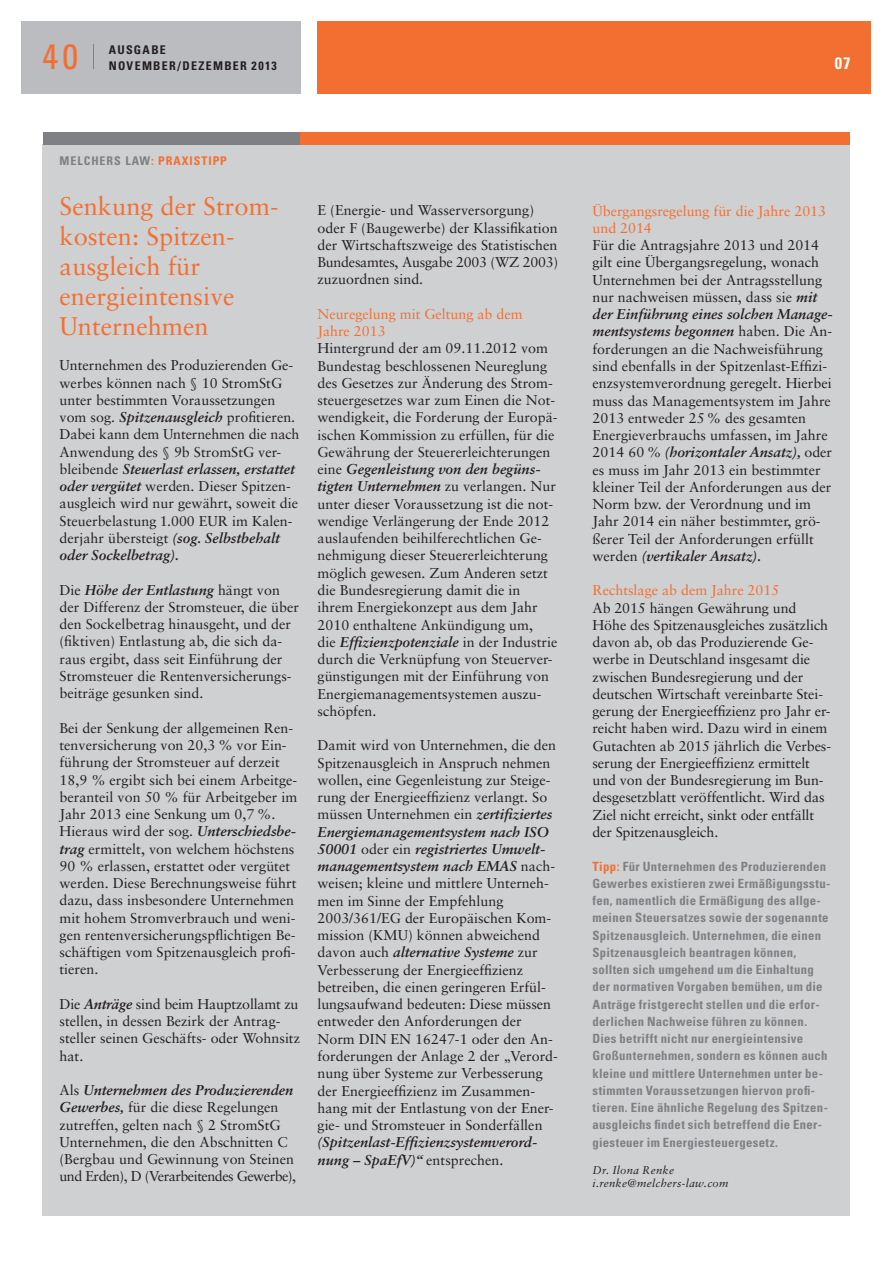
<style>
.page{position:relative;width:893px;height:1263px;background:#fff}
.page>*{position:absolute;margin:0;border:0;box-sizing:border-box;transform-origin:0 0}
.t1{font:condensed 35.25px "Univers";color:#f36f31}
.t2{font:25.5px/30px "Sabon";color:#f36f31}
.t3{font:700 condensed 16.5px "Univers";color:#fff}
.t4{font:14.25px/17.2px "Sabon";color:#231f20}
.t5{font:14.25px/17.2px "Sabon";color:#f36f31}
.t6{font:italic 700 14.25px/17.2px "Sabon";color:#231f20}
.t7{font:700 condensed 12.75px/17.2px "Univers";letter-spacing:.025em;color:#7e8083}
.t8{font:700 condensed 12px "Univers";letter-spacing:.105em;color:#231f20}
.t9{font:700 condensed 12px "Univers";letter-spacing:.08em;color:#7e8083}
.t10{font:italic 11.25px/12.8px "Sabon";letter-spacing:.025em;color:#231f20}
.s1{color:#f36f31}
.s2{font-weight:700;font-style:italic}
.s3{font-weight:400;font-style:normal}
</style>
<div class="page">
<div style="left:21px;top:21px;width:279px;height:73px;background:#bbbcbf"></div>
<div style="left:317px;top:21px;width:554px;height:73px;background:#f36f31"></div>
<div style="left:43px;top:144px;width:807px;height:1072px;background:#cfd0d2"></div>
<div style="left:43px;top:132px;width:257px;height:12px;background:#7e8083"></div>
<hr style="left:43px;top:144px;width:257px;height:1px;background:#7e8083">
<div style="left:300px;top:132px;width:550px;height:13px;background:#f36f31"></div>
<h1 class="t1" style="left:43px;top:34px;width:37px">40</h1>
<p class="t8" style="left:109px;top:42px;width:59px">AUSGABE</p>
<p class="t8" style="left:109px;top:58px;width:169px">NOVEMBER/DEZEMBER 2013</p>
<p class="t3" style="left:835px;top:53px;width:17px">07</p>
<p class="t9" style="left:60px;top:153px;width:169px">MELCHERS LAW<span class="s1">: PRAXISTIPP</span></p>
<h2 class="t2" style="left:60px;top:191px;width:221px">Senkung der Strom&shy;kosten: Spitzen&shy;ausgleich für energieintensive<br>Unternehmen</h2>
<p class="t4" style="left:60px;top:357px;width:241px">Unternehmen des Produzierenden Ge&shy;werbes können nach § 10 StromStG unter bestimmten Voraussetzungen vom sog. <span class="s2">Spitzenausgleich</span> profitieren.<br>Dabei kann dem Unternehmen die nach Anwendung des § 9b StromStG ver&shy;bleibende <span class="s2">Steuerlast erlassen, erstattet oder vergütet</span> werden. Dieser Spitzen&shy;ausgleich wird nur gewährt, soweit die Steuerbelastung 1.000 EUR im Kalen&shy;derjahr übersteigt <span class="s2">(sog. Selbstbehalt oder Sockelbetrag).</span></p>
<p class="t4" style="left:60px;top:581px;width:241px">Die <span class="s2">Höhe der Entlastung</span> hängt von der Differenz der Stromsteuer, die über den Sockelbetrag hinausgeht, und der (fiktiven) Entlastung ab, die sich da&shy;raus ergibt, dass seit Einführung der Stromsteuer die Rentenversicherungs&shy;beiträge gesunken sind.</p>
<p class="t4" style="left:60px;top:719px;width:239px">Bei der Senkung der allgemeinen Ren&shy;tenversicherung von 20,3 % vor Ein&shy;führung der Stromsteuer auf derzeit 18,9 % ergibt sich bei einem Arbeitge&shy;beranteil von 50 % für Arbeitgeber im Jahr 2013 eine Senkung um 0,7 %.<br>Hieraus wird der sog. <span class="s2">Unterschiedsbe&shy;trag</span> ermittelt, von welchem höchstens 90 % erlassen, erstattet oder vergütet werden. Diese Berechnungsweise führt dazu, dass insbesondere Unternehmen mit hohem Stromverbrauch und weni&shy;gen rentenversicherungspflichtigen Be&shy;schäftigen vom Spitzenausgleich profi&shy;tieren.</p>
<p class="t4" style="left:60px;top:995px;width:242px">Die <span class="s2">Anträge</span> sind beim Hauptzollamt zu stellen, in dessen Bezirk der Antrag&shy;steller seinen Geschäfts- oder Wohnsitz hat.</p>
<p class="t4" style="left:60px;top:1081px;width:238px">Als <span class="s2">Unternehmen des Produzierenden Gewerbes,</span> für die diese Regelungen zutreffen, gelten nach § 2 StromStG Unternehmen, die den Abschnitten C (Bergbau und Gewinnung von Steinen und Erden), D (Verarbeitendes Gewerbe),</p>
<p class="t4" style="left:317px;top:202px;width:242px">E (Energie- und Wasserversorgung) oder F (Baugewerbe) der Klassifikation der Wirtschaftszweige des Statis tischen Bundesamtes, Ausgabe 2003 (WZ 2003) zuzuordnen sind.</p>
<p class="t5" style="left:317px;top:305px;width:207px">Neuregelung mit Geltung ab dem<br>Jahre 2013</p>
<p class="t4" style="left:317px;top:340px;width:242px">Hintergrund der am 09.11.2012 vom Bundestag beschlossenen Neureglung des Gesetzes zur Änderung des Strom&shy;steuergesetzes war zum Einen die Not&shy;wendigkeit, die Forderung der Europä&shy;ischen Kommission zu erfüllen, für die Gewährung der Steuererleichterungen eine <span class="s2">Gegenleistung von den begüns&shy;tigten Unternehmen</span> zu verlangen. Nur unter dieser Voraussetzung ist die not&shy;wendige Verlängerung der Ende 2012 auslaufenden beihilferechtlichen Ge&shy;nehmigung dieser Steuererleichterung möglich gewesen. Zum Anderen setzt die Bundesregierung damit die in ihrem Energiekonzept aus dem Jahr 2010 enthaltene Ankündigung um,<br>die <span class="s2">Effizienzpotenziale</span> in der Industrie durch die Verknüpfung von Steuerver&shy;günstigungen mit der Einführung von Energiemanagementsystemen auszu&shy;schöpfen.</p>
<p class="t4" style="left:317px;top:737px;width:242px">Damit wird von Unternehmen, die den Spitzenausgleich in Anspruch nehmen wollen, eine Gegenleistung zur Steige&shy;rung der Energieeffizienz verlangt. So müssen Unternehmen ein <span class="s2">zertifiziertes Energiemanagement system nach ISO 50001</span> oder ein <span class="s2">registriertes Umwelt&shy;managementsystem nach EMAS</span> nach&shy;weisen; kleine und mittlere Unterneh&shy;men im Sinne der Empfehlung 2003/361/EG der Europäischen Kom&shy;mission (KMU) können abweichend davon auch <span class="s2">alternative Systeme</span> zur Verbesserung der Energieeffizienz betreiben, die einen geringeren Erfül&shy;lungsaufwand bedeuten: Diese müssen entweder den Anforderungen der Norm DIN EN 16247-1 oder den An&shy;forderungen der Anlage 2 der „Verord&shy;nung über Systeme zur Verbesserung der Energieeffizienz im Zusammen&shy;hang mit der Entlastung von der Ener&shy;gie- und Stromsteuer in Sonder fällen</p>
<p class="t6" style="left:317px;top:1133px;width:221px">(Spitzenlast-Effizienzsystem verord&shy;nung – SpaEfV)“ <span class="s3">entsprechen.</span></p>
<p class="t5" style="left:592px;top:202px;width:235px">Übergangsregelung für die Jahre 2013 und 2014</p>
<p class="t4" style="left:592px;top:236px;width:242px">Für die Antragsjahre 2013 und 2014 gilt eine Übergangsregelung, wonach Unternehmen bei der Antragsstellung nur nachweisen müssen, dass sie <span class="s2">mit der Einführung eines solchen Manage&shy;mentsystems begonnen</span> haben. Die An&shy;forderungen an die Nachweisführung sind ebenfalls in der Spitzenlast-Effizi&shy;enzsystemverordnung geregelt. Hierbei muss das Managementsystem im Jahre 2013 entweder 25 % des gesamten Energieverbrauchs umfassen, im Jahre 2014 60 % <span class="s2">(horizontaler Ansatz),</span> oder es muss im Jahr 2013 ein bestimmter kleiner Teil der Anforderungen aus der Norm bzw. der Verordnung und im Jahr 2014 ein näher bestimmter, grö&shy;ßerer Teil der Anforderungen erfüllt werden <span class="s2">(vertikaler Ansatz).</span></p>
<p class="t5" style="left:592px;top:582px;width:188px">Rechtslage ab dem Jahre 2015</p>
<p class="t4" style="left:592px;top:599px;width:240px">Ab 2015 hängen Gewährung und Höhe des Spitzenausgleiches zusätzlich davon ab, ob das Produzierende Ge&shy;werbe in Deutschland insgesamt die zwischen Bundesregierung und der deutschen Wirtschaft vereinbarte Stei&shy;gerung der Energieeffizienz pro Jahr er&shy;reicht haben wird. Dazu wird in einem Gutachten ab 2015 jährlich die Verbes&shy;serung der Energieeffizienz ermittelt und von der Bundesregierung im Bun&shy;desgesetzblatt veröffentlicht. Wird das Ziel nicht erreicht, sinkt oder entfällt der Spitzenaus gleich.</p>
<p class="t7" style="left:592px;top:857px;width:239px"><span class="s1">Tipp:</span> Für Unternehmen des Produzierenden Gewerbes existieren zwei Ermäßigungsstu&shy;fen, namentlich die Ermäßigung des allge&shy;meinen Steuersatzes sowie der sogenannte Spitzenausgleich. Unternehmen, die einen Spitzenausgleich beantragen können, sollten sich umgehend um die Einhaltung der normativen Vorgaben bemühen, um die Anträge fristgerecht stellen und die erfor&shy;derlichen Nachweise führen zu können.<br>Dies betrifft nicht nur energieintensive Großunternehmen, sondern es können auch kleine und mittlere Unternehmen unter be&shy;stimmten Voraussetzungen hiervon profi&shy;tieren. Eine ähnliche Regelung des Spitzen&shy;ausgleichs findet sich betreffend die Ener&shy;giesteuer im Energiesteuergesetz.</p>
<p class="t10" style="left:592px;top:1164px;width:138px">Dr. Ilona Renke i.renke@melchers-law.com</p>
</div>
